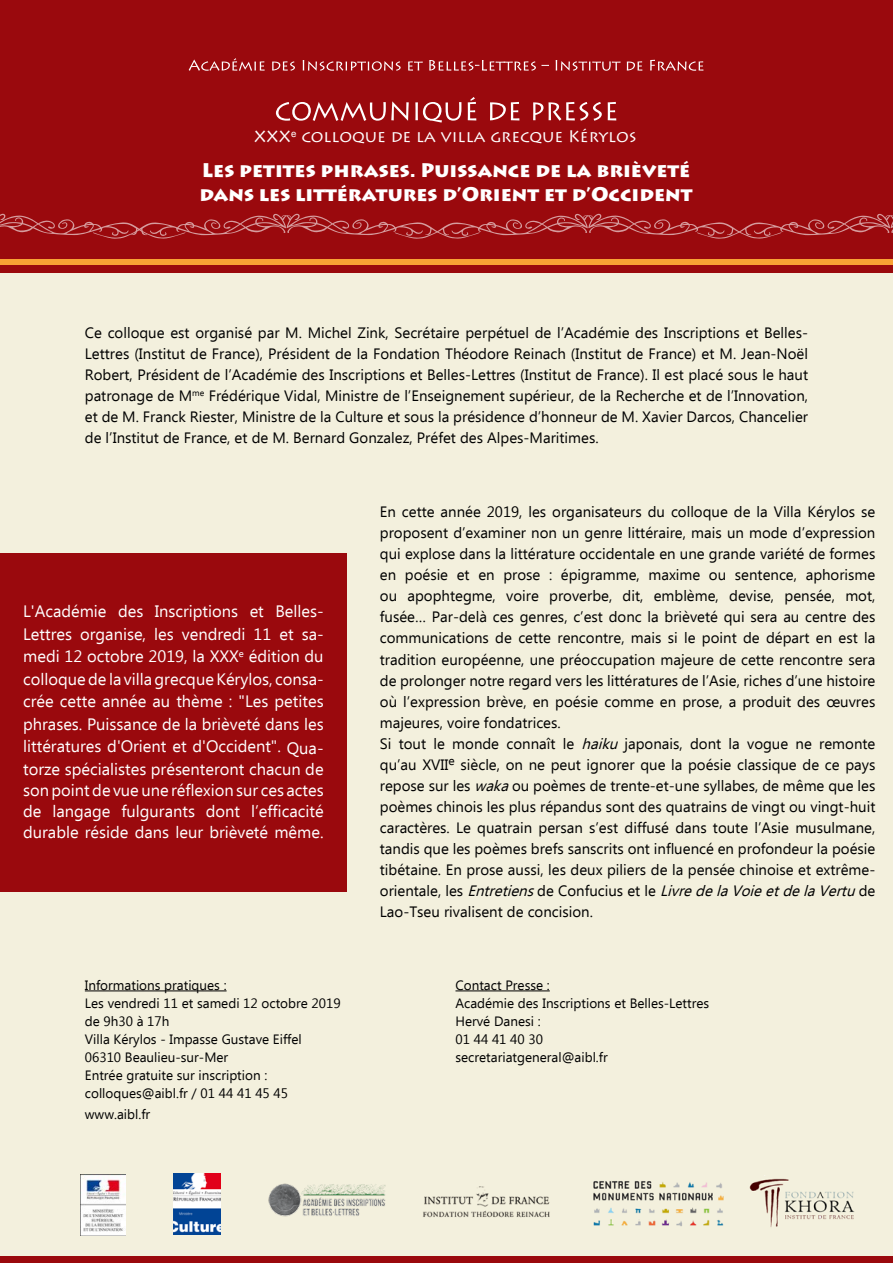
<style>
.page{position:relative;width:893px;height:1263px;background:#fff}
.page>*{position:absolute;margin:0;border:0;box-sizing:border-box;transform-origin:0 0}
.t1{font:900 19.5px/23.4px "Lithos Pro";color:#fff}
.t2{font:16.5px/22.5px "Ebrima";color:#fff;text-align:justify}
.t3{font:16.5px "Lithos Pro";color:#fff}
.t4{font:15px/21px "Ebrima";color:#000}
.t5{font:13.5px/18px "Ebrima";color:#000}
.s1{font-style:italic}
</style>
<div class="page">
<div style="left:0;top:283px;width:893px;height:973px;background:#f3f0dd"></div>
<div style="left:0;top:1256px;width:893px;height:7px;background:#9a090d"></div>
<div style="left:0;top:261px;width:893px;height:22px;background:#f3f0dd"></div>
<hr style="left:85px;top:990px;width:142px;height:1px;background:#000">
<hr style="left:455px;top:990px;width:95px;height:1px;background:#000">
<div style="left:0;top:0;width:893px;height:272px;background:#9a090d"></div>
<svg style="left:276px;top:97px;width:340px;height:26px"></svg>
<svg style="left:189px;top:58px;width:514px;height:13px"></svg>
<div style="left:0;top:259px;width:893px;height:5px;background:#f9a134"></div>
<img style="left:268px;top:1183px;width:119px;height:34px">
<img style="left:586px;top:1174px;width:140px;height:60px">
<img style="left:173px;top:1173px;width:48px;height:61px">
<img style="left:81px;top:1174px;width:45px;height:62px">
<svg style="left:0;top:214px;width:893px;height:25px"></svg>
<div style="left:0;top:553px;width:347px;height:338px;background:#9a090d"></div>
<img style="left:749px;top:1176px;width:110px;height:54px">
<img style="left:420px;top:1178px;width:134px;height:43px">
<p class="t3" style="left:254px;top:127px;width:384px">XXX<sup>e</sup> colloque de la villa grecque Kérylos</p>
<h1 class="t1" style="left:200px;top:159px;width:494px">Les petites phrases. Puissance de la brièveté dans les littératures d’Orient et d’Occident</h1>
<p class="t4" style="left:85px;top:323px;width:725px;text-align:justify">Ce colloque est organisé par M. Michel Zink, Secrétaire perpétuel de l’Académie des Inscriptions et Belles-Lettres (Institut de France), Président de la Fondation Théodore Reinach (Institut de France) et M. Jean-Noël Robert, Président de l’Académie des Inscriptions et Belles-Lettres (Institut de France). Il est placé sous le haut patronage de M<sup>me</sup> Frédérique Vidal, Ministre de l’Enseignement supérieur, de la Recherche et de l’Innovation, et de M. Franck Riester, Ministre de la Culture et sous la présidence d’honneur de M. Xavier Darcos, Chancelier de l’Institut de France, et de M. Bernard Gonzalez, Préfet des Alpes-Maritimes.</p>
<p class="t2" style="left:23px;top:601px;width:302px">L'Académie des Inscriptions et Belles-Lettres organise, les vendredi 11 et sa&shy;medi 12 octobre 2019, la XXX<sup>e</sup> édition du colloque de la villa grecque Kérylos, consa&shy;crée cette année au thème : "Les petites phrases. Puissance de la brièveté dans les littératures d'Orient et d'Occident". Qua&shy;torze spécialistes présenteront chacun de</p>
<p class="t2" style="left:23px;top:780px;width:302px;line-height:21px">son point de vue une réflexion sur ces actes de langage fulgurants dont l’efficacité durable réside dans leur brièveté même.</p>
<p class="t5" style="left:85px;top:977px;width:257px">Informations pratiques :<br>Les vendredi 11 et samedi 12 octobre 2019 de 9h30 à 17h<br>Villa Kérylos - Impasse Gustave Eiffel<br>06310 Beaulieu-sur-Mer<br>Entrée gratuite sur inscription : colloques@aibl.fr / 01 44 41 45 45</p>
<p class="t5" style="left:85px;top:1106px;width:67px">www.aibl.fr</p>
<p class="t4" style="left:380px;top:503px;width:497px">En cette année 2019, les organisateurs du colloque de la Villa Kérylos se proposent d’examiner non un genre littéraire, mais un mode d’expression qui explose dans la littérature occidentale en une grande variété de formes en poésie et en prose : épigramme, maxime ou sentence, aphorisme ou apophtegme, voire proverbe, dit, emblème, devise, pensée, mot, fusée… Par-delà ces genres, c’est donc la brièveté qui sera au centre des communications de cette rencontre, mais si le point de départ en est la tradition européenne, une préoccupation majeure de cette rencontre sera de prolonger notre regard vers les littératures de l’Asie, riches d’une histoire où l’expression brève, en poésie comme en prose, a produit des œuvres majeures, voire fondatrices.<br>Si tout le monde connaît le <span class="s1">haiku</span> japonais, dont la vogue ne remonte qu’au XVII<sup>e</sup> siècle, on ne peut ignorer que la poésie classique de ce pays repose sur les <span class="s1">waka</span>ou poèmes de trente-et-une syllabes, de même que les poèmes chinois les plus répandus sont des quatrains de vingt ou vingt-huit caractères. Le quatrain persan s’est diffusé dans toute l’Asie musulmane, tandis que les poèmes brefs sanscrits ont influencé en profondeur la poésie tibétaine. En prose aussi, les deux piliers de la pensée chinoise et extrême&shy;o r i e n t a l e , l e s <span class="s1">Entretiens</span>d e C o n f u c i u s e t l e <span class="s1">LivredelaVoieetdelaVertu</span>d e Lao-Tseu rivalisent de concision.</p>
<p class="t5" style="left:455px;top:977px;width:255px">Contact Presse :<br>Académie des Inscriptions et Belles-Lettres<br>Hervé Danesi :<br>01 44 41 40 30<br>secretariatgeneral@aibl.fr</p>
</div>
